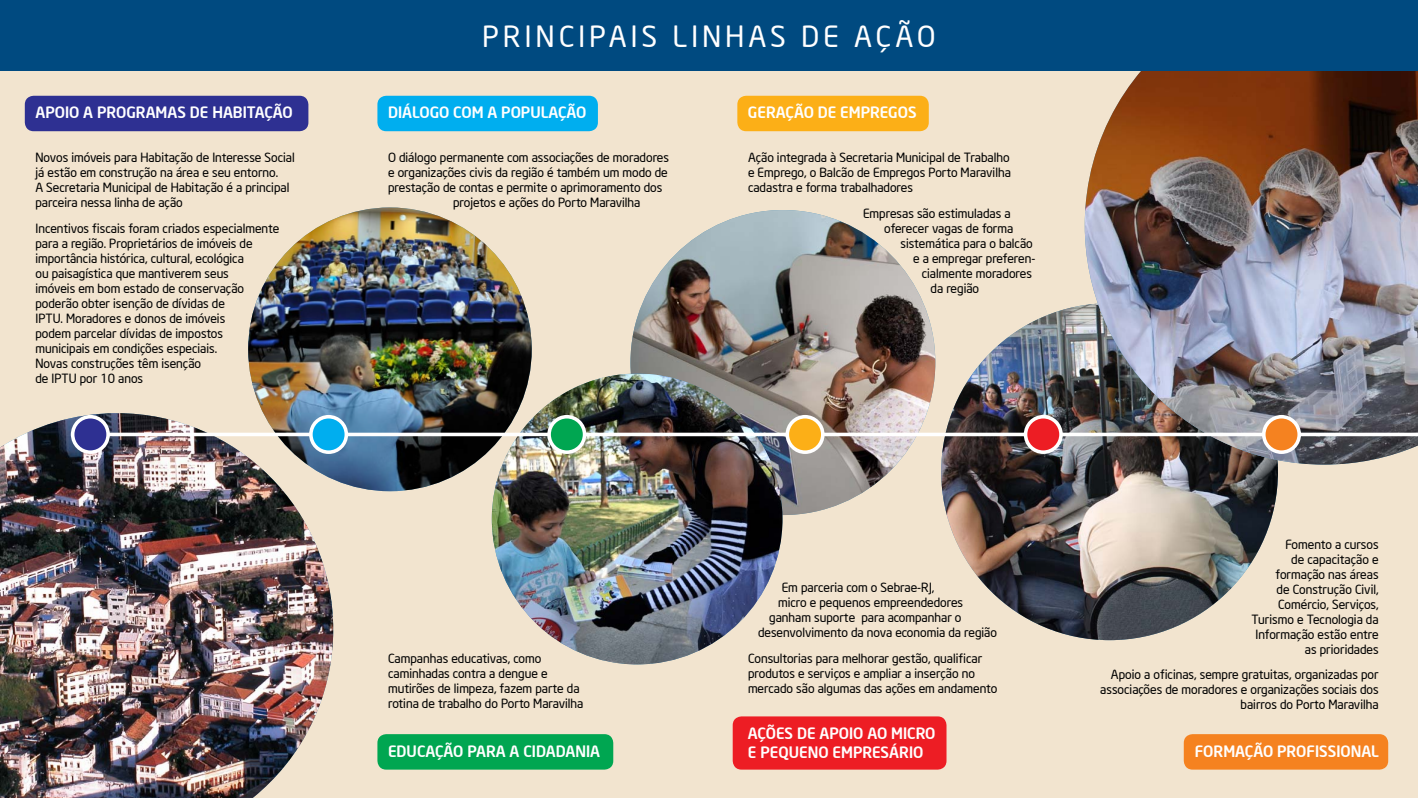
<style>
.page{position:relative;width:1418px;height:798px;background:#fff}
.page>*{position:absolute;margin:0;border:0;box-sizing:border-box;transform-origin:0 0}
.t1{font:28.75px "Neo Sans Intel";letter-spacing:.15em;color:#fff}
.t2{font:500 15.5px "Neo Sans Intel";color:#fff}
.t3{font:12.5px/15px "Neo Sans Intel";color:#000}
</style>
<div class="page">
<div style="left:0;top:0;width:1417px;height:797px;background:#f2e4cf"></div>
<img style="left:941px;top:303px;width:336px;height:337px;border-radius:168px">
<img style="left:1084px;top:71px;width:333px;height:393px">
<div style="left:0;top:0;width:1417px;height:71px;background:#004a80"></div>
<img style="left:0;top:413px;width:333px;height:384px">
<img style="left:630px;top:210px;width:305px;height:305px;border-radius:152px">
<img style="left:248px;top:207px;width:283px;height:284px;border-radius:142px">
<img style="left:492px;top:374px;width:290px;height:290px">
<svg style="left:110px;top:432px;width:1307px;height:4px;background:#e4e4e4"></svg>
<div style="left:25px;top:96px;width:283px;height:35px;background:#2e3092;border-radius:9px"></div>
<div style="left:377px;top:96px;width:221px;height:35px;background:#00aeef;border-radius:9px"></div>
<div style="left:737px;top:96px;width:191px;height:35px;background:#fcaf17;border-radius:9px"></div>
<div style="left:732px;top:716px;width:214px;height:53px;background:#ed1d24;border-radius:9px"></div>
<div style="left:377px;top:733px;width:236px;height:36px;background:#00a651;border-radius:9px"></div>
<div style="left:1183px;top:733px;width:205px;height:36px;background:#f58220;border-radius:9px"></div>
<div style="left:73px;top:416px;width:35px;height:36px;background:#2e3092;border-radius:50%"></div>
<div style="left:71px;top:415px;width:39px;height:39px;border:4px solid #fff;border-radius:50%"></div>
<div style="left:1263px;top:416px;width:36px;height:36px;background:#f58220;border-radius:50%"></div>
<div style="left:1261px;top:415px;width:39px;height:39px;border:4px solid #fff;border-radius:50%"></div>
<div style="left:1025px;top:416px;width:36px;height:36px;background:#ed1d24;border-radius:50%"></div>
<div style="left:1023px;top:415px;width:39px;height:39px;border:4px solid #fff;border-radius:50%"></div>
<div style="left:787px;top:416px;width:35px;height:36px;background:#fcaf17;border-radius:50%"></div>
<div style="left:785px;top:415px;width:39px;height:39px;border:4px solid #fff;border-radius:50%"></div>
<div style="left:549px;top:416px;width:35px;height:36px;background:#00a651;border-radius:50%"></div>
<div style="left:547px;top:415px;width:39px;height:39px;border:4px solid #fff;border-radius:50%"></div>
<div style="left:311px;top:416px;width:35px;height:36px;background:#00aeef;border-radius:50%"></div>
<div style="left:309px;top:415px;width:39px;height:39px;border:4px solid #fff;border-radius:50%"></div>
<h1 class="t1" style="left:482px;top:19px;width:210px">PRINCIPAIS Linhas</h1>
<h1 class="t1" style="left:801px;top:19px;width:74px">de ação</h1>
<p class="t2" style="left:35px;top:103px;width:259px">APOIO A PROGRAMAS DE HABITAÇÃO</p>
<p class="t2" style="left:388px;top:103px;width:200px">DIÁLOGO COM A POPULAÇÃO</p>
<p class="t2" style="left:748px;top:103px;width:170px">GERAÇÃO DE EMPREGOS</p>
<p class="t3" style="left:35px;top:150px;width:261px">Novos imóveis para Habitação de Interesse Social já estão em construção na área e seu entorno.<br>A Secretaria Municipal de Habitação é a principal parceira nessa linha de ação</p>
<p class="t3" style="left:35px;top:220px;width:245px">Incentivos fiscais foram criados especialmente para a região. Proprietários de imóveis de importância histórica, cultural, ecológica<br>ou paisagística que mantiverem seus<br>imóveis em bom estado de conservação poderão obter isenção de dívidas de<br>IPTU. Moradores e donos de imóveis<br>podem parcelar dívidas de impostos municipais em condições especiais.<br>Novas construções têm isenção<br>de IPTU por 10 anos</p>
<p class="t3" style="left:388px;top:150px;width:282px">O diálogo permanente com associações de moradores</p>
<p class="t3" style="left:388px;top:165px;width:281px">e organizações civis da região é também um modo de</p>
<p class="t3" style="left:388px;top:180px;width:276px">prestação de contas e permite o aprimoramento dos</p>
<p class="t3" style="left:453px;top:195px;width:189px">projetos e ações do Porto Maravilha</p>
<p class="t3" style="left:748px;top:150px;width:264px;text-align:justify">Ação integrada à Secretaria Municipal de Trabalho e Emprego, o Balcão de Empregos Porto Maravilha cadastra e forma trabalhadores</p>
<p class="t3" style="left:863px;top:205px;width:149px">Empresas são estimuladas a</p>
<p class="t3" style="left:884px;top:220px;width:131px">oferecer vagas de forma</p>
<p class="t3" style="left:900px;top:235px;width:134px">sistemática para o balcão</p>
<p class="t3" style="left:913px;top:250px;width:124px">e a empregar preferen-</p>
<p class="t3" style="left:921px;top:265px;width:112px">cialmente moradores</p>
<p class="t3" style="left:930px;top:280px;width:50px">da região</p>
<p class="t3" style="left:388px;top:650px;width:197px">Campanhas educativas, como caminhadas contra a dengue e mutirões de limpeza, fazem parte da rotina de trabalho do Porto Maravilha</p>
<p class="t3" style="left:781px;top:580px;width:154px">Em parceria com o Sebrae-RJ,</p>
<p class="t3" style="left:778px;top:595px;width:187px">micro e pequenos empreendedores</p>
<p class="t3" style="left:769px;top:610px;width:194px">ganham suporte para acompanhar o</p>
<p class="t3" style="left:758px;top:625px;width:240px">desenvolvimento da nova economia da região</p>
<p class="t3" style="left:748px;top:650px;width:251px">Consultorias para melhorar gestão, qualificar produtos e serviços e ampliar a inserção no mercado são algumas das ações em andamento</p>
<p class="t3" style="left:1251px;top:536px;width:129px;text-align:right">Fomento a cursos<br>de capacitação e formação nas áreas<br>de Construção Civil,<br>Comércio, Serviços,<br>Turismo e Tecnologia da<br>Informação estão entre as prioridades</p>
<p class="t3" style="left:1100px;top:666px;width:280px;text-align:right">Apoio a oficinas, sempre gratuitas, organizadas por associações de moradores e organizações sociais dos bairros do Porto Maravilha</p>
<p class="t2" style="left:748px;top:723px;width:189px">AÇÕES DE APOIO AO MICRO</p>
<p class="t2" style="left:388px;top:741px;width:214px">EDUCAÇÃO PARA A CIDADANIA</p>
<p class="t2" style="left:748px;top:742px;width:177px">E PEQUENO EMPRESÁRIO</p>
<p class="t2" style="left:1194px;top:741px;width:185px">FORMAÇÃO PROFISSIONAL</p>
</div>
